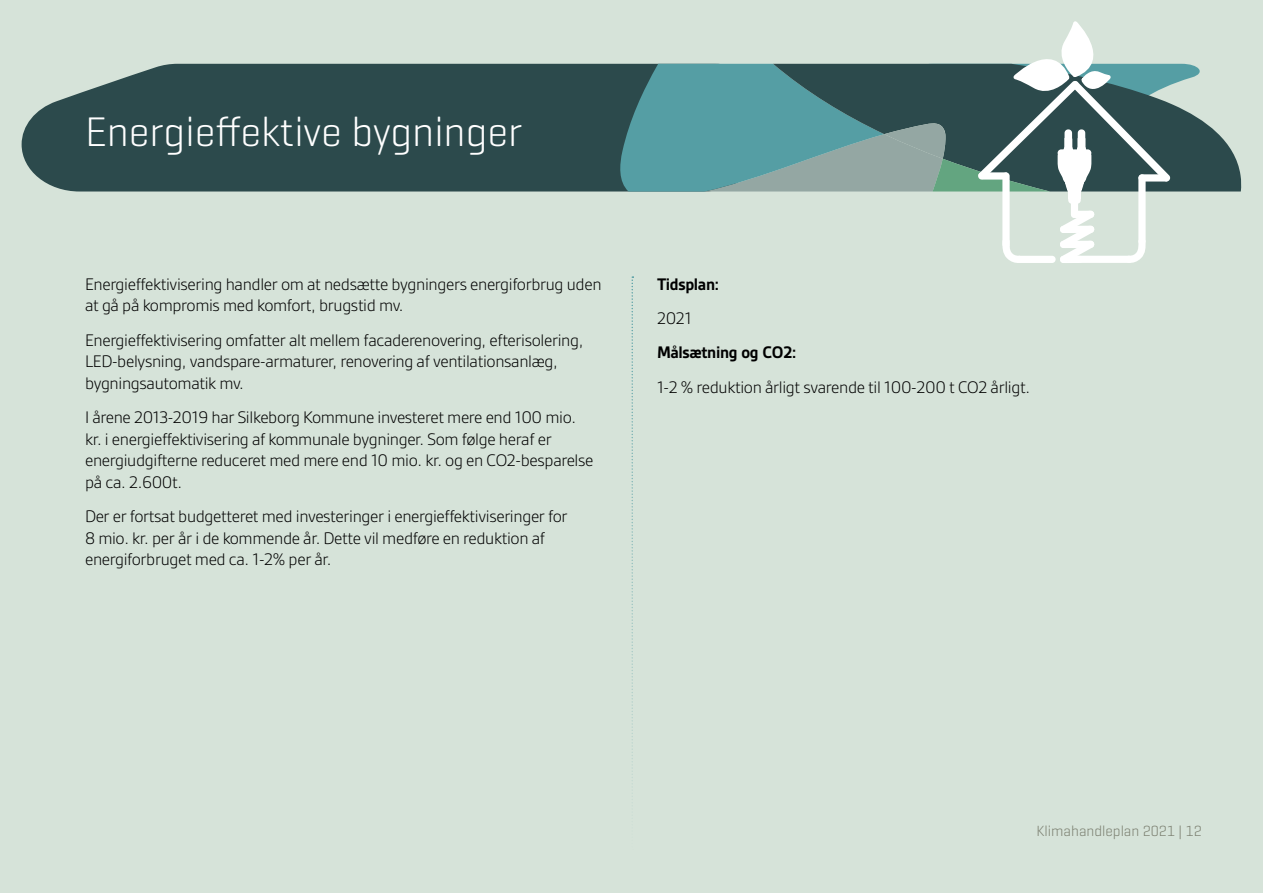
<style>
.page{position:relative;width:1263px;height:893px;background:#d6e3d9}
.page>*{position:absolute;margin:0;border:0;box-sizing:border-box;transform-origin:0 0}
.t1{font:300 42px "Geogrotesque";color:#fff}
.P__Brød{font:300 18px/21.6px "Gesta";letter-spacing:-.02em;color:#000}
.P__Brød-2{font:700 18px "Gesta";letter-spacing:-.02em;color:#000}
.t2{font:300 15px "Geogrotesque";color:#7b7f70}
</style>
<div class="page">
<div style="left:22px;top:64px;width:596px;height:127px;background:#2c4a4c"></div>
<svg style="left:1206px;top:123px;width:35px;height:68px;fill:#2c4a4c"></svg>
<svg style="left:618px;top:21px;width:588px;height:242px"></svg>
<svg style="left:631px;top:276px;width:2px;height:524px"></svg>
<h2 class="t1" style="left:85px;top:106px;width:439px">Energieffektive bygninger</h2>
<p class="P__Brød" style="left:85px;top:273px;width:518px">Energieffektivisering handler om at nedsætte bygningers energiforbrug uden at gå på kompromis med komfort, brugstid mv.</p>
<p class="P__Brød" style="left:85px;top:329px;width:500px">Energieffektivisering omfatter alt mellem facaderenovering, efterisolering,<br>LED-belysning, vandspare-armaturer, renovering af ventilationsanlæg, bygningsautomatik mv.</p>
<p class="P__Brød" style="left:85px;top:406px;width:510px">I årene 2013-2019 har Silkeborg Kommune investeret mere end 100 mio. kr. i energieffektivisering af kommunale bygninger. Som følge heraf er energiudgifterne reduceret med mere end 10 mio. kr. og en CO2-besparelse på ca. 2.600t.</p>
<p class="P__Brød" style="left:85px;top:505px;width:484px">Der er fortsat budgetteret med investeringer i energieffektiviseringer for<br>8 mio. kr. per år i de kommende år. Dette vil medføre en reduktion af energiforbruget med ca. 1-2% per år.</p>
<p class="P__Brød-2" style="left:657px;top:274px;width:63px">Tidsplan:</p>
<p class="P__Brød" style="left:657px;top:307px;width:36px">2021</p>
<p class="P__Brød-2" style="left:657px;top:342px;width:141px">Målsætning og CO2:</p>
<p class="P__Brød" style="left:657px;top:376px;width:374px">1-2 % reduktion årligt svarende til 100-200 t CO2 årligt.</p>
<p class="t2" style="left:1036px;top:822px;width:167px">Klimahandleplan 2021 | 12</p>
</div>
